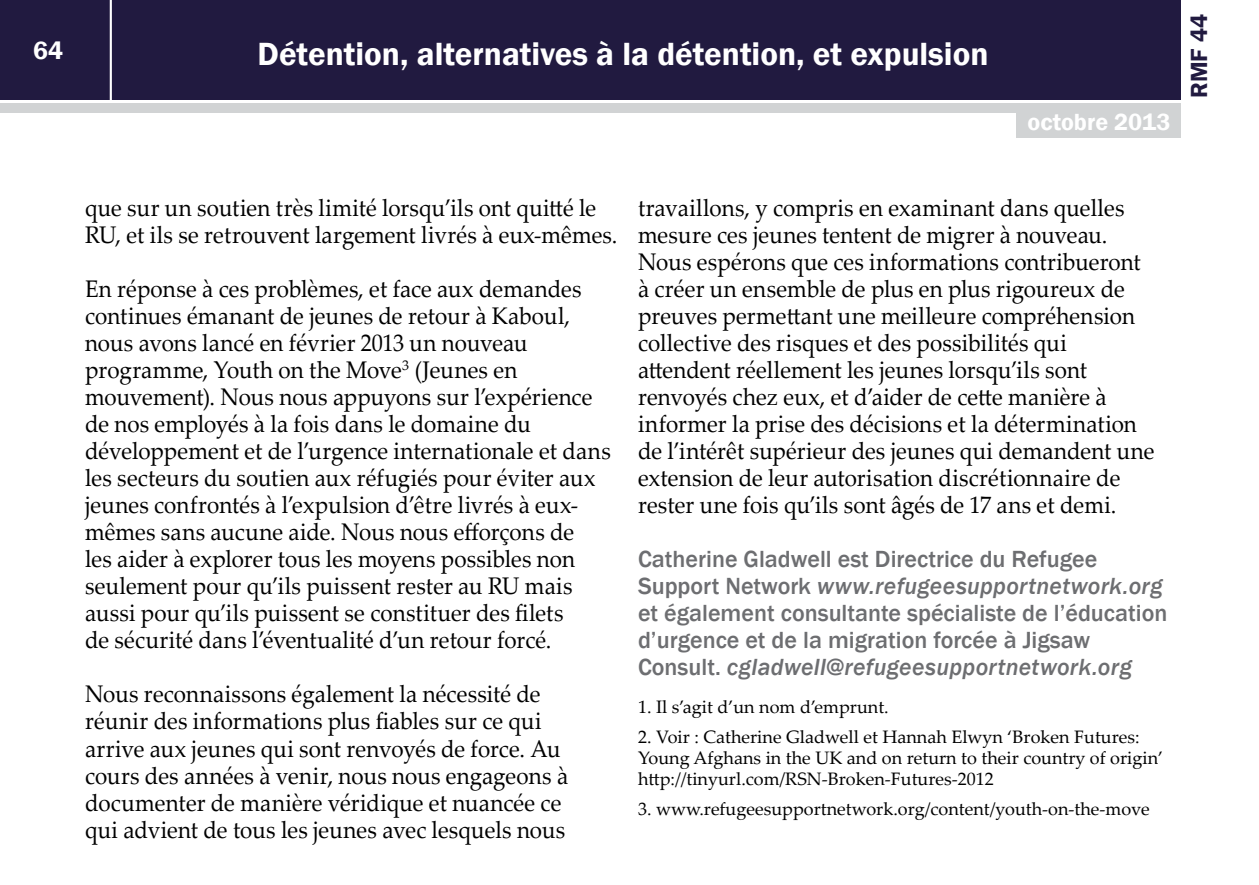
<style>
.page{position:relative;width:1259px;height:885px;background:#fff}
.page>*{position:absolute;margin:0;border:0;box-sizing:border-box;transform-origin:0 0}
.t1{font:600 33px "Franklin Gothic";color:#fff}
.t2{font:600 25.5px "Franklin Gothic";color:#fff}
.t3{font:24px/27px "Palatino Linotype";letter-spacing:.005em;color:#000;scale:.93 1}
.t4{font:500 24px/27px "Franklin Gothic";color:#6d6e71}
.t5{font:600 24px "Franklin Gothic";color:#fff}
.t6{font:600 24px "Franklin Gothic";color:#211a40}
.t7{font:18px/21px "Palatino Linotype";color:#000}
.s1{font-style:italic}
</style>
<div class="page">
<div style="left:0;top:0;width:1181px;height:99px;background:#211a40"></div>
<div style="left:0;top:104px;width:1181px;height:9px;background:#d1d3d4"></div>
<hr style="left:110px;top:0;width:2px;height:101px;background:#fff">
<div style="left:1016px;top:111px;width:165px;height:26px;background:#d1d3d4"></div>
<p class="t2" style="left:33px;top:35px;width:32px">64</p>
<h1 class="t1" style="left:258px;top:33px;width:732px">Détention, alternatives à la détention, et expulsion</h1>
<p class="t5" style="left:1027px;top:107px;width:144px">octobre 2013</p>
<p class="t6" style="left:1184px;top:98px;width:86px;rotate:-90deg">RMF 44</p>
<p class="t3" style="left:85px;top:193px;width:574px">que sur un soutien très limité lorsqu’ils ont quitté le<br>RU, et ils se retrouvent largement livrés à eux-mêmes.</p>
<p class="t3" style="left:85px;top:274px;width:567px">En réponse à ces problèmes, et face aux demandes continues émanant de jeunes de retour à Kaboul, nous avons lancé en février 2013 un nouveau programme, Youth on the Move<sup>3</sup> (Jeunes en mouvement). Nous nous appuyons sur l’expérience de nos employés à la fois dans le domaine du développement et de l’urgence internationale et dans les secteurs du soutien aux réfugiés pour éviter aux jeunes confrontés à l’expulsion d’être livrés à eux&shy;mêmes sans aucune aide. Nous nous efforçons de<br>les aider à explorer tous les moyens possibles non seulement pour qu’ils puissent rester au RU mais aussi pour qu’ils puissent se constituer des filets<br>de sécurité dans l’éventualité d’un retour forcé.</p>
<p class="t3" style="left:85px;top:679px;width:521px">Nous reconnaissons également la nécessité de réunir des informations plus fiables sur ce qui arrive aux jeunes qui sont renvoyés de force. Au cours des années à venir, nous nous engageons à documenter de manière véridique et nuancée ce qui advient de tous les jeunes avec lesquels nous</p>
<p class="t3" style="left:638px;top:193px;width:557px">travaillons, y compris en examinant dans quelles mesure ces jeunes tentent de migrer à nouveau.<br>Nous espérons que ces informations contribueront à créer un ensemble de plus en plus rigoureux de preuves permettant une meilleure compréhension collective des risques et des possibilités qui attendent réellement les jeunes lorsqu’ils sont renvoyés chez eux, et d’aider de cette manière à informer la prise des décisions et la détermination de l’intérêt supérieur des jeunes qui demandent une extension de leur autorisation discrétionnaire de rester une fois qu’ils sont âgés de 17 ans et demi.</p>
<p class="t4" style="left:638px;top:546px;width:531px">Catherine Gladwell est Directrice du Refugee Support Network <span class="s1">www.refugeesupportnetwork.org </span>et également consultante spécialiste de l’éducation d’urgence et de la migration forcée à Jigsaw Consult. <span class="s1">cgladwell@refugeesupportnetwork.org</span></p>
<p class="t7" style="left:638px;top:696px;width:252px">1. Il s’agit d’un nom d’emprunt.</p>
<p class="t7" style="left:638px;top:725px;width:527px">2. Voir : Catherine Gladwell et Hannah Elwyn ‘Broken Futures:<br>Young Afghans in the UK and on return to their country of origin’ http://tinyurl.com/RSN-Broken-Futures-2012</p>
<p class="t7" style="left:638px;top:797px;width:513px">3. www.refugeesupportnetwork.org/content/youth-on-the-move</p>
</div>
